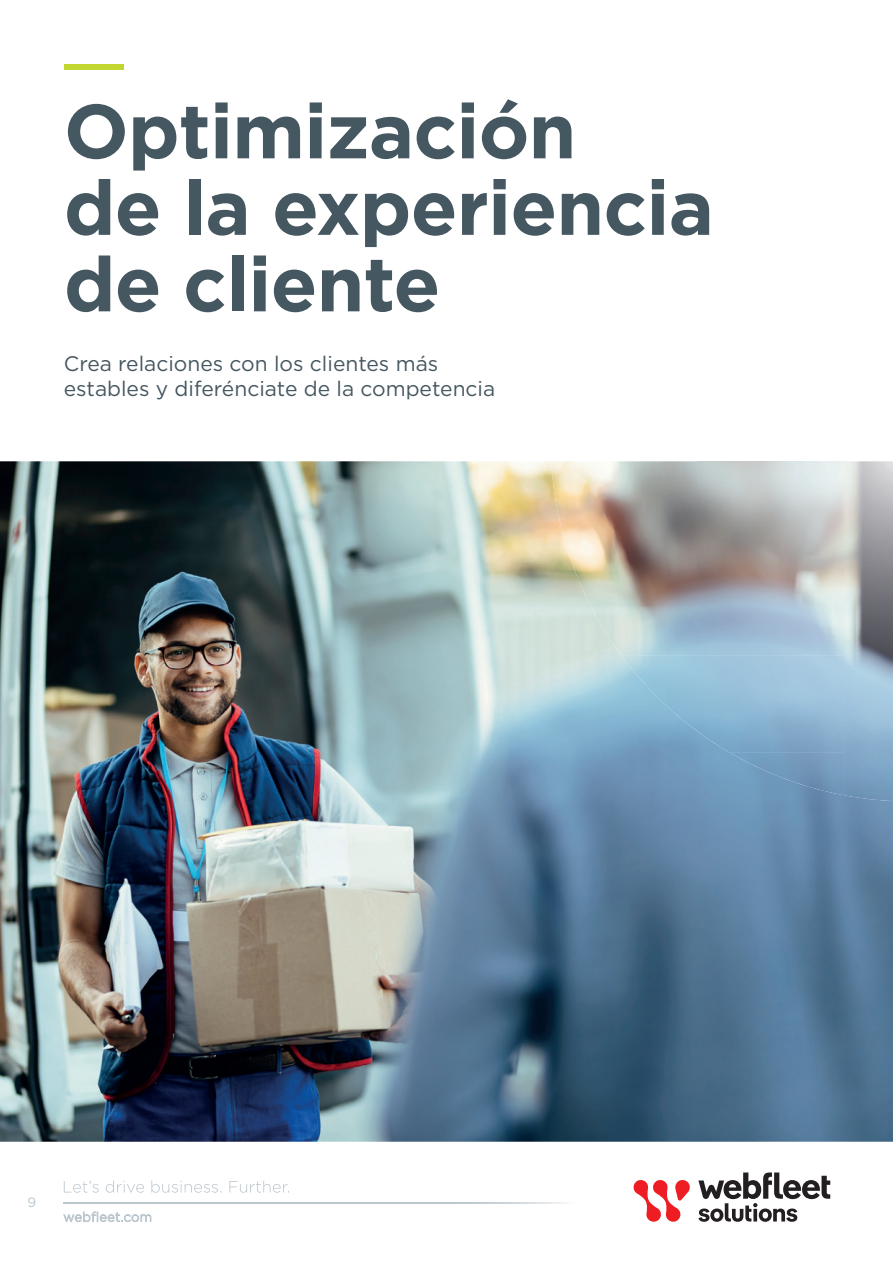
<style>
.page{position:relative;width:893px;height:1263px;background:#fff}
.page>*{position:absolute;margin:0;border:0;box-sizing:border-box;transform-origin:0 0}
.t1{font:700 76.5px/76.5px "Gotham";letter-spacing:-.01em;color:#455760}
.t2{font:21px/25.2px "Gotham";color:#455760}
.t3{font:13.5px "Gotham";color:#bbc6cd}
</style>
<div class="page">
<svg style="left:64px;top:1212px;width:87px;height:10px"></svg>
<svg style="left:64px;top:1180px;width:225px;height:13px"></svg>
<svg style="left:698px;top:1172px;width:132px;height:50px"></svg>
<svg style="left:633px;top:1180px;width:57px;height:42px"></svg>
<svg style="left:64px;top:1203px;width:502px;height:1px"></svg>
<img style="left:0;top:461px;width:893px;height:681px">
<div style="left:64px;top:64px;width:59px;height:6px;background:#c1d72f"></div>
<img style="left:551px;top:461px;width:293px;height:146px">
<img style="left:844px;top:461px;width:49px;height:340px">
<img style="left:591px;top:607px;width:253px;height:49px">
<img style="left:621px;top:655px;width:223px;height:49px">
<img style="left:664px;top:704px;width:180px;height:49px">
<img style="left:729px;top:752px;width:115px;height:43px">
<h1 class="t1" style="left:64px;top:93px;width:652px">Optimización<br>de la experiencia de cliente</h1>
<p class="t2" style="left:64px;top:350px;width:433px">Crea relaciones con los clientes más estables y diferénciate de la competencia</p>
<p class="t3" style="left:28px;top:1194px;width:10px">9</p>
</div>
